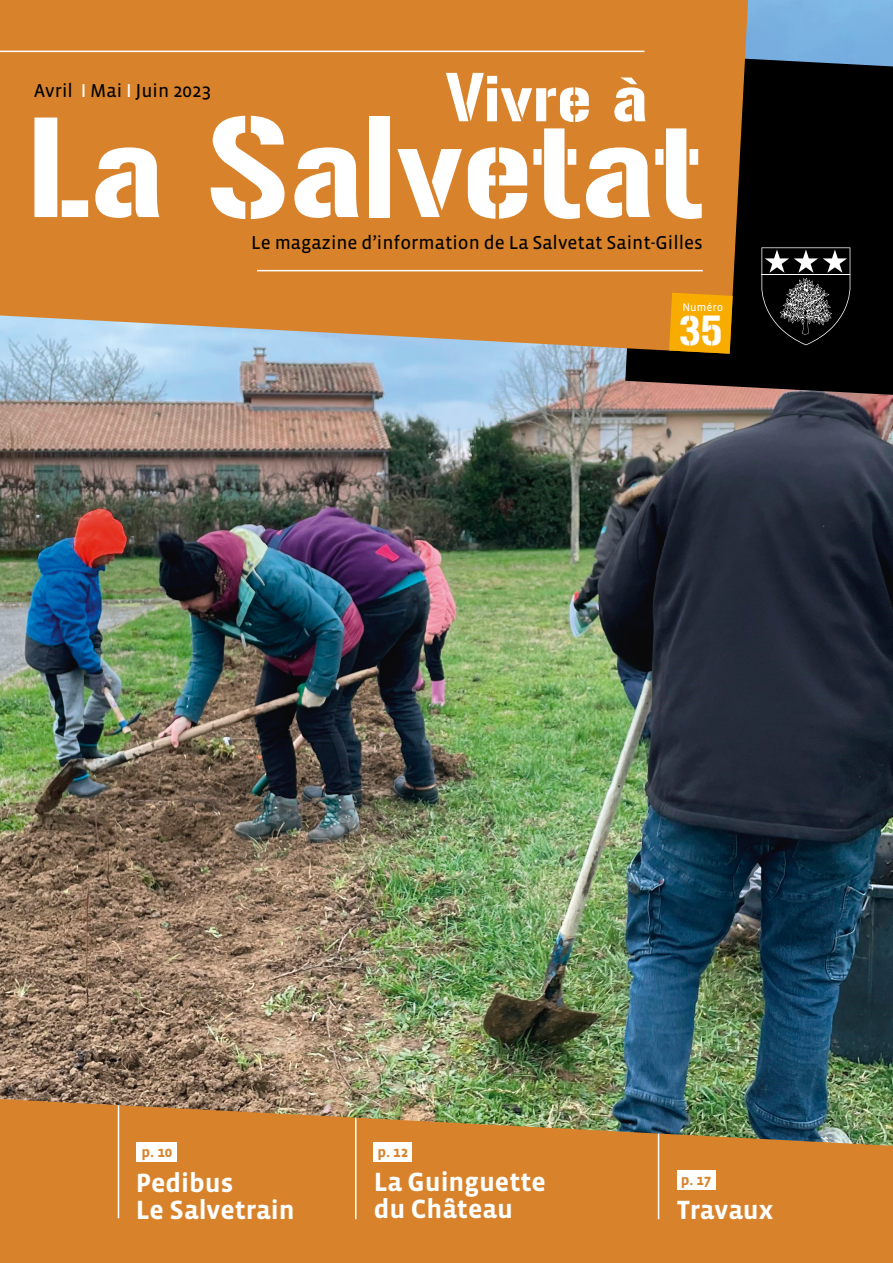
<style>
.page{position:relative;width:893px;height:1263px;background:#fff}
.page>*{position:absolute;margin:0;border:0;box-sizing:border-box;transform-origin:0 0}
.t1{font:125.7px "Gunplay";color:#fff}
.t2{font:61.05px "Gunplay";color:#fff}
.t3{font:36.15px "Gunplay";color:#fff}
.t4{font:700 27px/27px "Vista Sans OT";color:#fff}
.t5{font:19.05px "Vista Sans OT";color:#000}
.t6{font:700 15px "Vista Sans OT";color:#d8832c}
.t7{font:11.25px "Vista Sans OT";color:#fff}
.s1{color:#fff}
</style>
<div class="page">
<img style="left:0;top:0;width:893px;height:1099px">
<svg style="left:0;top:1099px;width:893px;height:164px;background:#c78234"></svg>
<hr style="left:41px;top:1101px;width:2px;height:124px;background:#d8832c">
<hr style="left:355px;top:1117px;width:1px;height:102px;background:#fff">
<div style="left:374px;top:1142px;width:38px;height:20px;background:#fff"></div>
<hr style="left:658px;top:1133px;width:1px;height:86px;background:#fff">
<div style="left:677px;top:1170px;width:38px;height:20px;background:#fff"></div>
<div style="left:137px;top:1142px;width:40px;height:20px;background:#fff"></div>
<hr style="left:118px;top:1105px;width:1px;height:113px;background:#fff">
<svg style="left:625px;top:53px;width:268px;height:342px;background:#0c0b0c"></svg>
<svg style="left:0;top:0;width:748px;height:354px;background:#d38636"></svg>
<svg style="left:669px;top:293px;width:64px;height:61px;background:#e9a102"></svg>
<svg style="left:761px;top:247px;width:89px;height:98px;background:#2e2e2e"></svg>
<hr style="left:0;top:51px;width:644px;height:1px;background:#fff">
<hr style="left:257px;top:270px;width:446px;height:1px;background:#fff">
<h2 class="t2" style="left:445px;top:62px;width:204px">Vivre à</h2>
<p class="t5" style="left:34px;top:80px;width:179px">Avril <span class="s1">I</span> Mai <span class="s1">I</span> Juin 2023</p>
<h1 class="t1" style="left:28px;top:95px;width:676px">La Salvetat</h1>
<p class="t5" style="left:251px;top:232px;width:453px">Le magazine d’information de La Salvetat Saint-Gilles</p>
<p class="t7" style="left:683px;top:302px;width:42px">Numéro</p>
<h3 class="t3" style="left:679px;top:310px;width:45px">35</h3>
<p class="t6" style="left:142px;top:1144px;width:32px">p. 10</p>
<p class="t6" style="left:377px;top:1144px;width:32px">p. 12</p>
<h3 class="t4" style="left:374px;top:1169px;width:174px">La Guinguette du Château</h3>
<h3 class="t4" style="left:136px;top:1170px;width:99px">Pedibus</h3>
<p class="t6" style="left:681px;top:1172px;width:32px">p. 17</p>
<h3 class="t4" style="left:136px;top:1197px;width:160px">Le Salvetrain</h3>
<h3 class="t4" style="left:677px;top:1197px;width:98px">Travaux</h3>
</div>
